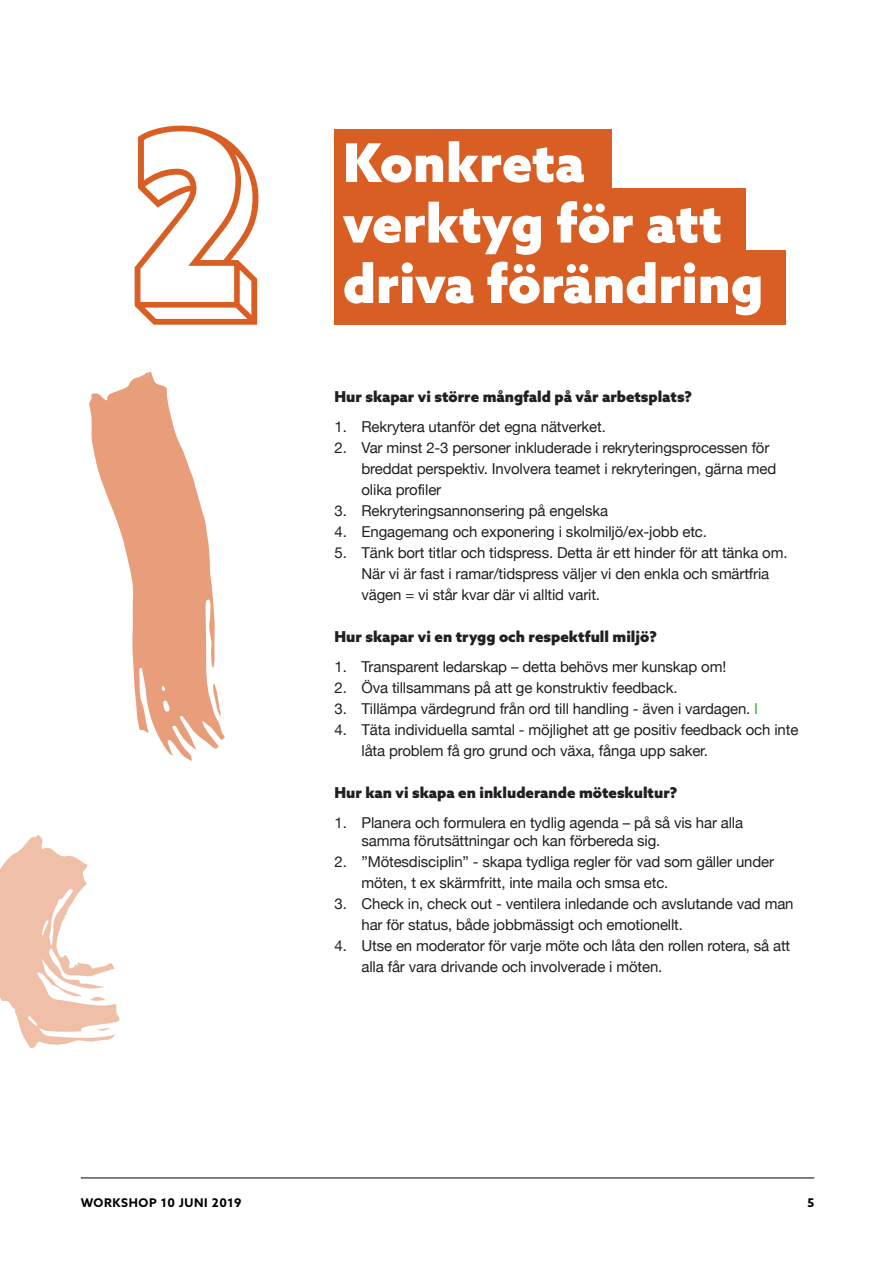
<style>
.page{position:relative;width:893px;height:1263px;background:#fff}
.page>*{position:absolute;margin:0;border:0;box-sizing:border-box;transform-origin:0 0}
.t1{font:900 53.55px/60.4px "Azo Sans";color:#fff}
.t2{font:15px/21px "Helvetica Neue";letter-spacing:-.01em;color:#231f20}
.t3{font:900 15px "Azo Sans";color:#231f20}
.t4{font:700 12px "Azo Sans";letter-spacing:.05em;color:#000}
.s1{color:#40ae49}
</style>
<div class="page">
<hr style="left:81px;top:1177px;width:733px;height:1px;background:#000">
<div style="left:334px;top:130px;width:278px;height:77px;background:#d95e24"></div>
<div style="left:334px;top:189px;width:412px;height:74px;background:#d95e24"></div>
<div style="left:334px;top:250px;width:452px;height:75px;background:#d95e24"></div>
<svg style="left:135px;top:126px;width:123px;height:199px"></svg>
<svg style="left:0;top:835px;width:120px;height:213px"></svg>
<svg style="left:89px;top:372px;width:136px;height:389px;fill:#e89e7b"></svg>
<svg style="left:139px;top:372px;width:11px;height:8px"></svg>
<svg style="left:212px;top:683px;width:9px;height:33px"></svg>
<h1 class="t1" style="left:343px;top:132px;width:422px">Konkreta verktyg för att driva förändring</h1>
<p class="t3" style="left:334px;top:386px;width:359px">Hur skapar vi större mångfald på vår arbetsplats?</p>
<p class="t2" style="left:334px;top:417px;width:273px">1. Rekrytera utanför det egna nätverket.</p>
<p class="t2" style="left:361px;top:438px;width:416px;text-indent:-27px">2. Var minst 2-3 personer inkluderade i rekryteringsprocessen för breddat perspektiv. Involvera teamet i rekryteringen, gärna med olika profiler</p>
<p class="t2" style="left:334px;top:501px;width:275px">3. Rekryteringsannonsering på engelska</p>
<p class="t2" style="left:334px;top:522px;width:374px">4. Engagemang och exponering i skolmiljö/ex-jobb etc.</p>
<p class="t2" style="left:361px;top:543px;width:428px;text-indent:-27px">5. Tänk bort titlar och tidspress. Detta är ett hinder för att tänka om.<br>När vi är fast i ramar/tidspress väljer vi den enkla och smärtfria vägen = vi står kvar där vi alltid varit.</p>
<p class="t3" style="left:334px;top:626px;width:324px">Hur skapar vi en trygg och respektfull miljö?</p>
<p class="t2" style="left:334px;top:657px;width:393px">1. Transparent ledarskap – detta behövs mer kunskap om!</p>
<p class="t2" style="left:334px;top:678px;width:344px">2. Öva tillsammans på att ge konstruktiv feedback.</p>
<p class="t2" style="left:334px;top:699px;width:425px">3. Tillämpa värdegrund från ord till handling - även i vardagen. <span class="s1">I</span></p>
<p class="t2" style="left:361px;top:720px;width:438px;text-indent:-27px">4. Täta individuella samtal - möjlighet att ge positiv feedback och inte låta problem få gro grund och växa, fånga upp saker.</p>
<p class="t3" style="left:334px;top:782px;width:344px">Hur kan vi skapa en inkluderande möteskultur?</p>
<p class="t2" style="left:361px;top:814px;width:383px;line-height:18px;text-indent:-27px">1. Planera och formulera en tydlig agenda – på så vis har alla samma förutsättningar och kan förbereda sig.</p>
<p class="t2" style="left:361px;top:852px;width:414px;text-indent:-27px">2. ”Mötesdisciplin” - skapa tydliga regler för vad som gäller under möten, t ex skärmfritt, inte maila och smsa etc.</p>
<p class="t2" style="left:361px;top:894px;width:434px;text-indent:-27px">3. Check in, check out - ventilera inledande och avslutande vad man har för status, både jobbmässigt och emotionellt.</p>
<p class="t2" style="left:361px;top:936px;width:430px;text-indent:-27px">4. Utse en moderator för varje möte och låta den rollen rotera, så att alla får vara drivande och involverade i möten.</p>
<p class="t4" style="left:81px;top:1194px;width:162px">WORKSHOP 10 JUNI 2019</p>
<p class="t4" style="left:807px;top:1194px;width:8px">5</p>
</div>
